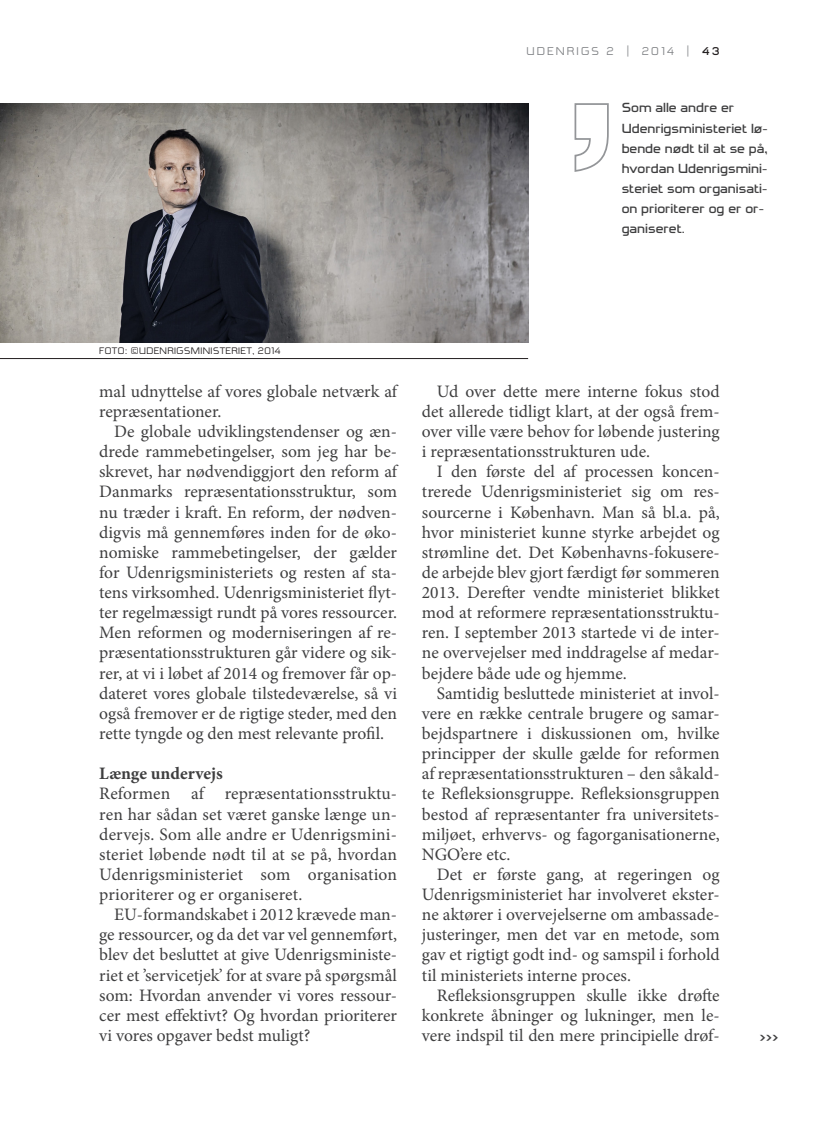
<style>
.page{position:relative;width:819px;height:1141px;background:#fff}
.page>*{position:absolute;margin:0;border:0;box-sizing:border-box;transform-origin:0 0}
.t1{font:17.5px/20.1px "Minion Pro";color:#3e3e3f;text-align:justify}
.t2{font:700 17.5px "Minion Pro";color:#3e3e3f}
.t3{font:700 12.25px/20.1px "Migo";color:#3e3e3f}
.t4{font:10.5px "Migo";letter-spacing:.2em;color:#808285}
.t5{font:8.75px "Migo";letter-spacing:.05em;color:#231f20}
.s1{color:#939598}
.s2{font-weight:700;color:#231f20}
</style>
<div class="page">
<img style="left:0;top:103px;width:528px;height:240px">
<hr style="left:0;top:358px;width:528px;height:1px;background:#231f20">
<svg style="left:574px;top:103px;width:35px;height:69px"></svg>
<p class="t4" style="left:526px;top:45px;width:195px">UDENRIGS 2 <span class="s1">|</span> 2014 <span class="s1">|</span> <span class="s2">43</span></p>
<p class="t3" style="left:621px;top:98px;width:148px">Som alle andre er<br>Udenrigsministeriet lø&shy;bende nødt til at se på, hvordan Udenrigsmini&shy;steriet som organisati&shy;on prioriterer og er or&shy;ganiseret.</p>
<p class="t5" style="left:99px;top:345px;width:183px">FOTO: ©UDENRIGSMINISTERIET, 2014</p>
<p class="t1" style="left:99px;top:381px;width:299px">mal udnyttelse af vores globale netværk af repræsentationer.</p>
<p class="t1" style="left:99px;top:422px;width:299px;text-indent:15px">De globale udviklingstendenser og æn&shy;drede rammebetingelser, som jeg har be&shy;skrevet, har nødvendiggjort den reform af Danmarks repræsentationsstruktur, som nu træder i kraft. En reform, der nødven&shy;digvis må gennemføres inden for de øko&shy;nomiske rammebetingelser, der gælder for Udenrigsministeriets og resten af sta&shy;tens virksomhed. Udenrigsministeriet flyt&shy;ter regelmæssigt rundt på vores ressourcer.<br>Men reformen og moderniseringen af re&shy;præsentationsstrukturen går videre og sik&shy;rer, at vi i løbet af 2014 og fremover får op&shy;dateret vores globale tilstedeværelse, så vi også fremover er de rigtige steder, med den rette tyngde og den mest relevante profil.</p>
<p class="t2" style="left:99px;top:761px;width:125px">Længe undervejs</p>
<p class="t1" style="left:99px;top:784px;width:299px">Reformen af repræsentationsstruktu&shy;ren har sådan set været ganske længe un&shy;dervejs. Som alle andre er Udenrigsmini&shy;steriet løbende nødt til at se på, hvordan Udenrigsministeriet som organisation prioriterer og er organiseret.</p>
<p class="t1" style="left:99px;top:905px;width:299px;text-indent:15px">EU-formandskabet i 2012 krævede man&shy;ge ressourcer, og da det var vel gennemført, blev det besluttet at give Udenrigsministe&shy;riet et ’servicetjek’ for at svare på spørgsmål som: Hvordan anvender vi vores ressour&shy;cer mest effektivt? Og hvordan prioriterer vi vores opgaver bedst muligt?</p>
<p class="t1" style="left:422px;top:381px;width:299px;text-indent:15px">Ud over dette mere interne fokus stod det allerede tidligt klart, at der også frem&shy;over ville være behov for løbende justering i repræsentationsstrukturen ude.</p>
<p class="t1" style="left:422px;top:462px;width:299px;text-indent:15px">I den første del af processen koncen&shy;trerede Udenrigsministeriet sig om res&shy;sourcerne i København. Man så bl.a. på, hvor ministeriet kunne styrke arbejdet og strømline det. Det Københavns-fokusere&shy;de arbejde blev gjort færdigt før sommeren 2013. Derefter vendte ministeriet blikket mod at reformere repræsentationsstruktu&shy;ren. I september 2013 startede vi de inter&shy;ne overvejelser med inddragelse af medar&shy;bejdere både ude og hjemme.</p>
<p class="t1" style="left:422px;top:683px;width:299px;text-indent:15px">Samtidig besluttede ministeriet at invol&shy;vere en række centrale brugere og samar&shy;bejdspartnere i diskussionen om, hvilke principper der skulle gælde for reformen af repræsentationsstrukturen – den såkald&shy;te Refleksionsgruppe. Refleksionsgruppen bestod af repræsentanter fra universitets&shy;miljøet, erhvervs- og fagorganisationerne, NGO’ere etc.</p>
<p class="t1" style="left:422px;top:864px;width:299px;text-indent:15px">Det er første gang, at regeringen og Udenrigsministeriet har involveret ekster&shy;ne aktører i overvejelserne om ambassade&shy;justeringer, men det var en metode, som gav et rigtigt godt ind- og samspil i forhold til ministeriets interne proces.</p>
<p class="t1" style="left:422px;top:985px;width:299px;text-indent:15px">Refleksionsgruppen skulle ikke drøfte konkrete åbninger og lukninger, men le&shy;vere indspil til den mere principielle drøf-</p>
<p class="t3" style="left:759px;top:1026px;width:21px">&gt;&gt;&gt;</p>
</div>
